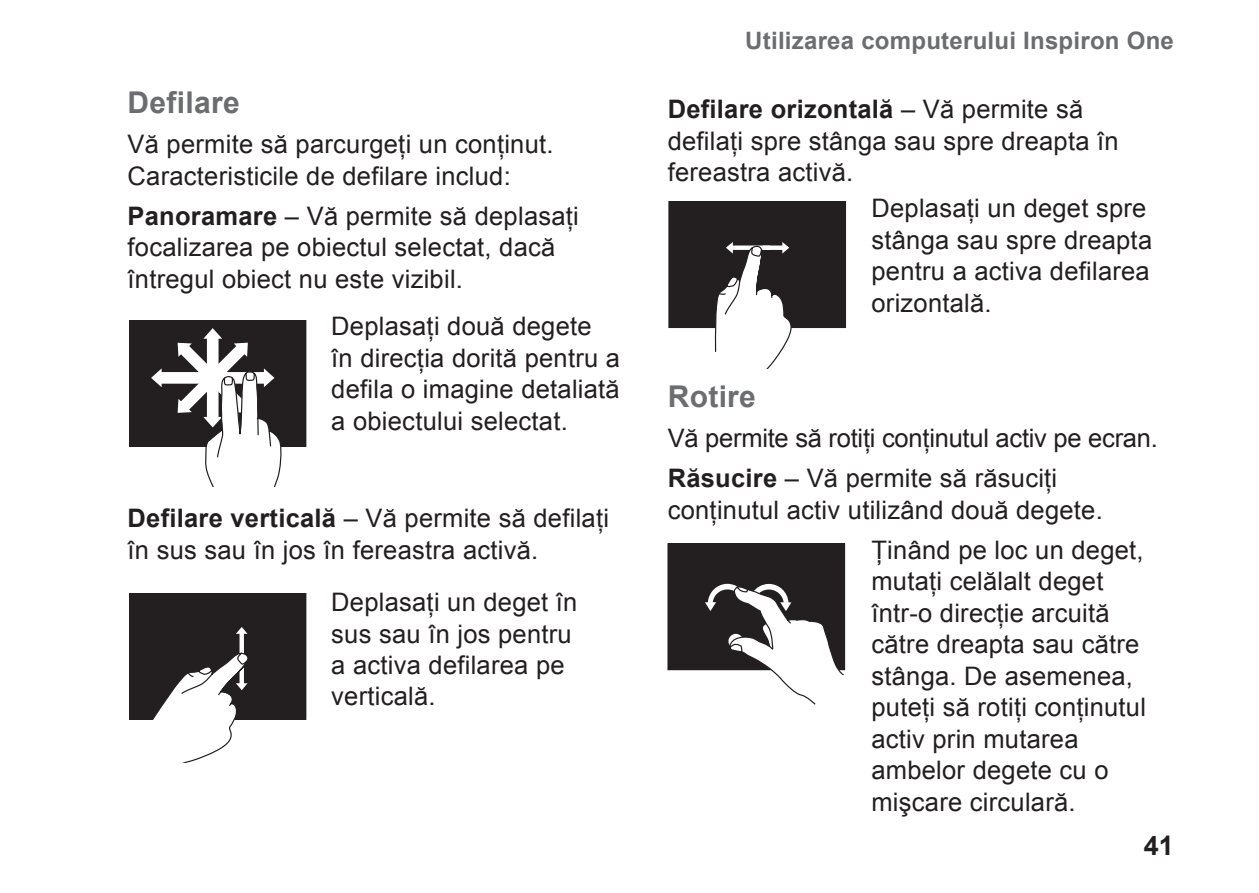
<style>
.page{position:relative;width:1259px;height:893px;background:#fff}
.page>*{position:absolute;margin:0;border:0;box-sizing:border-box;transform-origin:0 0}
.t1{font:700 30px "Arial";letter-spacing:.01em;color:#6c6d70}
.t2{font:700 27px "Arial";color:#231f20}
.t3{font:25.5px/31.5px "Arial";letter-spacing:.01em;color:#231f20}
.t4{font:25.5px/39.9px "Arial";letter-spacing:-.01em;color:#231f20}
.t5{font:700 24px "Arial";letter-spacing:.01em;color:#6c6d70}
.s1{font-weight:700}
</style>
<div class="page">
<div style="left:129px;top:320px;width:177px;height:126px;background:#231f20"></div>
<svg style="left:151px;top:328px;width:132px;height:159px"></svg>
<div style="left:129px;top:593px;width:177px;height:126px;background:#231f20"></div>
<svg style="left:152px;top:627px;width:99px;height:135px"></svg>
<div style="left:669px;top:201px;width:176px;height:127px;background:#231f20"></div>
<svg style="left:714px;top:242px;width:78px;height:127px"></svg>
<div style="left:668px;top:544px;width:176px;height:126px;background:#231f20"></div>
<svg style="left:705px;top:543px;width:140px;height:162px"></svg>
<p class="t1" style="left:128px;top:83px;width:114px">Defilare</p>
<p class="t3" style="left:128px;top:129px;width:427px">Vă permite să parcurgeţi un conţinut.<br>Caracteristicile de defilare includ:</p>
<p class="t3" style="left:128px;top:200px;width:453px"><span class="s1">Panoramare</span> – Vă permite să deplasaţi focalizarea pe obiectul selectat, dacă întregul obiect nu este vizibil.</p>
<p class="t3" style="left:331px;top:311px;width:290px">Deplasaţi două degete<br>în direcţia dorită pentru a defila o imagine detaliată a obiectului selectat.</p>
<p class="t3" style="left:128px;top:503px;width:483px"><span class="s1">Defilare verticală</span> – Vă permite să defilaţi în sus sau în jos în fereastra activă.</p>
<p class="t3" style="left:331px;top:587px;width:248px">Deplasaţi un deget în sus sau în jos pentru a activa defilarea pe verticală.</p>
<p class="t5" style="left:745px;top:25px;width:430px">Utilizarea computerului Inspiron One</p>
<p class="t3" style="left:668px;top:94px;width:452px"><span class="s1">Defilare orizontală</span> – Vă permite să defilaţi spre stânga sau spre dreapta în fereastra activă.</p>
<p class="t3" style="left:871px;top:193px;width:282px">Deplasaţi un deget spre stânga sau spre dreapta pentru a activa defilarea orizontală.</p>
<p class="t1" style="left:668px;top:377px;width:90px">Rotire</p>
<p class="t4" style="left:668px;top:419px;width:491px">Vă permite să rotiţi conţinutul activ pe ecran.<br><span class="s1">Răsucire</span> – Vă permite să răsuciţi</p>
<p class="t3" style="left:871px;top:490px;width:274px;line-height:39.9px;text-indent:-204px">conţinutul activ utilizând două degete.<br>Ţinând pe loc un deget,</p>
<p class="t3" style="left:871px;top:566px;width:276px">mutaţi celălalt deget într-o direcţie arcuită către dreapta sau către stânga. De asemenea, puteţi să rotiţi conţinutul activ prin mutarea ambelor degete cu o mişcare circulară.</p>
<p class="t2" style="left:1144px;top:827px;width:32px">41</p>
</div>
